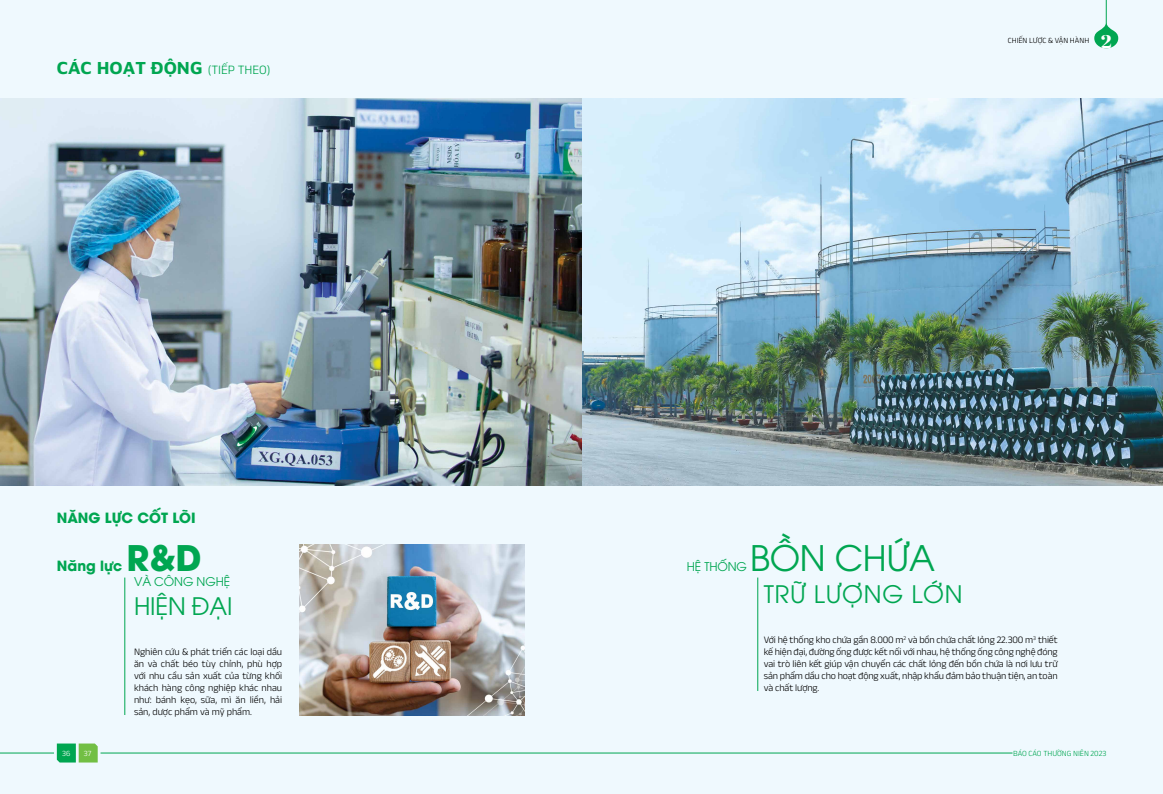
<style>
.page{position:relative;width:1163px;height:794px;background:#fff}
.page>*{position:absolute;margin:0;border:0;box-sizing:border-box;transform-origin:0 0}
.t1{font:35px "UTM Avo";letter-spacing:-.01em;color:#00a651}
.t2{font:700 35px "UTM Avo";color:#00a651}
.t3{font:24px "UTM Avo";letter-spacing:.03em;color:#00a651}
.t4{font:19.8px "VL Abril Fatface Regular";color:#fff}
.t5{font:700 18px "Maven Pro";color:#00a651}
.t6{font:700 14px "UTM Avo";color:#00a651}
.t7{font:12px "UTM Avo";letter-spacing:-.01em;color:#00a651}
.t8{font:300 10px/12px "Anek Latin";letter-spacing:-.01em;color:#000;text-align:justify}
.t9{font:300 8px "Anek Latin";color:#00a651}
.t10{font:300 8px "Anek Latin";color:#000}
.t11{font:300 8px "Anek Latin";color:#fff}
.s1{font-family:"Anek Latin";font-weight:300;font-size:13px}
</style>
<div class="page">
<div style="left:0;top:0;width:1162px;height:794px;background:#eff9fe"></div>
<img style="left:0;top:98px;width:1162px;height:388px">
<hr style="left:125px;top:577px;width:1px;height:138px;background:#00a651">
<hr style="left:757px;top:577px;width:1px;height:114px;background:#00a651">
<img style="left:300px;top:545px;width:224px;height:170px">
<svg style="left:1094px;top:0;width:23px;height:48px"></svg>
<svg style="left:57px;top:743px;width:41px;height:19px"></svg>
<hr style="left:0;top:753px;width:54px;height:1px;background:#00a651">
<hr style="left:100px;top:753px;width:912px;height:1px;background:#00a651">
<h3 class="t5" style="left:57px;top:55px;width:215px">CÁC HOẠT ĐỘNG <span class="s1">(TIẾP THEO)</span></h3>
<h3 class="t6" style="left:57px;top:506px;width:140px">NĂNG LỰC CỐT LÕI</h3>
<h3 class="t6" style="left:57px;top:554px;width:67px">Năng lực</h3>
<h1 class="t2" style="left:126px;top:529px;width:77px">R&amp;D</h1>
<p class="t7" style="left:134px;top:572px;width:98px">VÀ CÔNG NGHỆ</p>
<h2 class="t3" style="left:134px;top:588px;width:100px">HIỆN ĐẠI</h2>
<p class="t8" style="left:134px;top:645px;width:150px">Nghiên cứu &amp; phát triển các loại dầu ăn và chất béo tùy chỉnh, phù hợp với nhu cầu sản xuất của từng khối khách hàng công nghiệp khác nhau như: bánh kẹo, sữa, mì ăn liền, hải sản, dược phẩm và mỹ phẩm.</p>
<p class="t10" style="left:1007px;top:35px;width:83px">CHIẾN LƯỢC &amp; VẬN HÀNH</p>
<h3 class="t4" style="left:1100px;top:26px;width:12px">2</h3>
<h1 class="t1" style="left:750px;top:531px;width:186px">BỒN CHỨA</h1>
<p class="t7" style="left:686px;top:557px;width:62px">HỆ THỐNG</p>
<h2 class="t3" style="left:763px;top:576px;width:200px">TRỮ LƯỢNG LỚN</h2>
<p class="t8" style="left:763px;top:633px;width:295px">Với hệ thống kho chứa gần 8.000 m<sup>2</sup> và bồn chứa chất lỏng 22.300 m<sup>3</sup> thiết kế hiện đại, đường ống được kết nối với nhau, hệ thống ống công nghệ đóng vai trò liên kết giúp vận chuyển các chất lỏng đến bồn chứa là nơi lưu trữ sản phẩm dầu cho hoạt động xuất, nhập khẩu đảm bảo thuận tiện, an toàn và chất lượng.</p>
<p class="t11" style="left:62px;top:747px;width:10px">36</p>
<p class="t11" style="left:84px;top:747px;width:9px">37</p>
<p class="t9" style="left:1012px;top:747px;width:95px">BÁO CÁO THƯỜNG NIÊN 2023</p>
</div>
